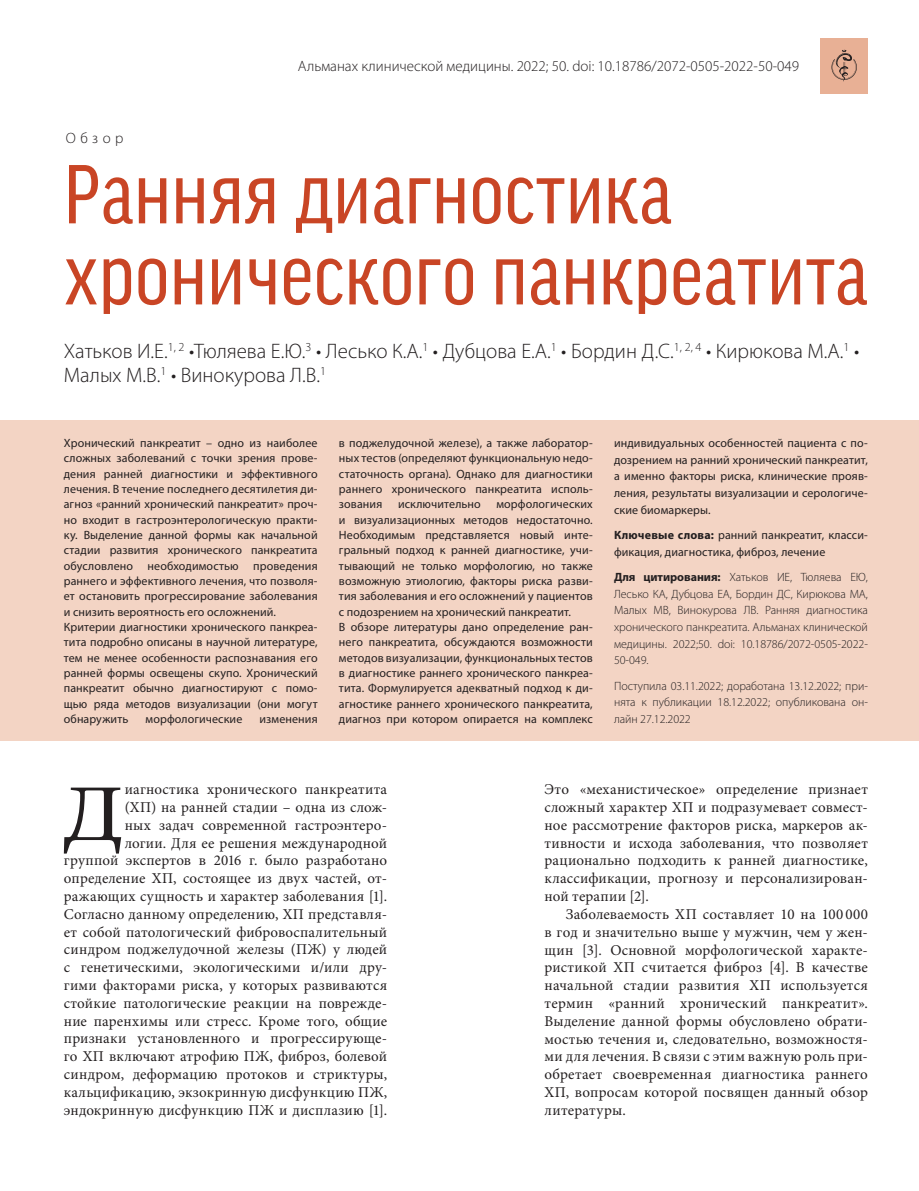
<style>
.page{position:relative;width:919px;height:1191px;background:#fff}
.page>*{position:absolute;margin:0;border:0;box-sizing:border-box;transform-origin:0 0}
.t1{font:condensed 89.25px/81px "Good Headline Pro";letter-spacing:.005em;color:#c94525}
.t2{font:80.7px "Minion Pro";color:#231f20;scale:1.2 1}
.t3{font:300 21px/24px "Myriad Pro";color:#231f20}
.t4{font:15px/17.9px "Minion Pro";letter-spacing:.015em;color:#231f20;text-align:justify}
.t5{font:300 15px "Myriad Pro";color:#231f20}
.t6{font:12px/15.3px "Myriad Pro";letter-spacing:.01em;color:#231f20}
.t7{font:300 12px/16.6px "Myriad Pro";letter-spacing:-.005em;color:#231f20;text-align:justify}
.s1{font-weight:700}
</style>
<div class="page">
<div style="left:0;top:420px;width:918px;height:320px;background:#f3d4c4"></div>
<div style="left:820px;top:38px;width:47px;height:55px;background:#e8b095"></div>
<svg style="left:831px;top:50px;width:25px;height:32px"></svg>
<p class="t5" style="left:66px;top:129px;width:59px">Обзор</p>
<p class="t5" style="left:298px;top:57px;width:502px">Альманах клинической медицины. 2022; 50. doi: 10.18786/2072-0505-2022-50-049</p>
<h1 class="t1" style="left:64px;top:154px;width:805px">Ранняя диагностика хронического панкреатита</h1>
<h3 class="t3" style="left:64px;top:339px;width:797px">Хатьков И.Е.<sup>1,</sup> <sup>2</sup> •Тюляева Е.Ю.<sup>3</sup> • Лесько К.А.<sup>1</sup> • Дубцова Е.А.<sup>1</sup> • Бордин Д.С.<sup>1,</sup> <sup>2,</sup> <sup>4</sup> • Кирюкова М.А.<sup>1</sup> •<br>Малых М.В.<sup>1</sup> • Винокурова Л.В.<sup>1</sup></h3>
<p class="t6" style="left:64px;top:435px;width:255px">Хронический панкреатит – одно из наиболее сложных заболеваний с точки зрения прове&shy;дения ранней диагностики и эффективного лечения. В течение последнего десятилетия ди&shy;агноз «ранний хронический панкреатит» проч&shy;но входит в гастроэнтерологическую практи&shy;ку. Выделение данной формы как начальной стадии развития хронического панкреатита обусловлено необходимостью проведения раннего и эффективного лечения, что позволя&shy;ет остановить прогрессирование заболевания и снизить вероятность его осложнений.<br>Критерии диагностики хронического панкреа&shy;тита подробно описаны в научной литературе, тем не менее особенности распознавания его ранней формы освещены скупо. Хронический панкреатит обычно диагностируют с помо&shy;щью ряда методов визуализации (они могут обнаружить</p>
<p class="t6" style="left:145px;top:711px;width:98px">морфологические</p>
<p class="t6" style="left:259px;top:711px;width:60px">изменения</p>
<p class="t6" style="left:339px;top:435px;width:255px;text-align:justify">в поджелудочной железе), а также лаборатор&shy;ных тестов (определяют функциональную недо&shy;статочность органа). Однако для диагностики раннего хронического панкреатита исполь&shy;зования</p>
<p class="t6" style="left:339px;top:496px;width:255px;text-indent:157px">морфологических и визуализационных методов недостаточно.<br>Необходимым представляется новый инте&shy;гральный подход к ранней диагностике, учи&shy;тывающий не только морфологию, но также возможную этиологию, факторы риска разви&shy;тия заболевания и его осложнений у пациентов с подозрением на хронический панкреатит.<br>В обзоре литературы дано определение ран&shy;него панкреатита, обсуждаются возможности методов визуализации, функциональных тестов в диагностике раннего хронического панкреа&shy;тита. Формулируется адекватный подход к ди&shy;агностике раннего хронического панкреатита, диагноз при котором опирается на комплекс</p>
<p class="t6" style="left:398px;top:496px;width:84px">исключительно</p>
<p class="t6" style="left:614px;top:434px;width:255px;line-height:16.6px;text-align:justify">индивидуальных особенностей пациента с по&shy;дозрением на ранний хронический панкреатит, а именно факторы риска, клинические прояв&shy;ления, результаты визуализации и серологиче&shy;ские биомаркеры.</p>
<p class="t6" style="left:614px;top:526px;width:255px;line-height:16.6px"><span class="s1">Ключевые слова:</span> ранний панкреатит, класси&shy;фикация, диагностика, фиброз, лечение</p>
<p class="t7" style="left:614px;top:568px;width:255px"><span class="s1">Для цитирования:</span> Хатьков ИЕ, Тюляева ЕЮ, Лесько КА, Дубцова ЕА, Бордин ДС, Кирюкова МА, Малых МВ, Винокурова ЛВ. Ранняя диагностика хронического панкреатита. Альманах клинической медицины. 2022;50. doi: 10.18786/2072-0505-2022- 50-049.</p>
<p class="t7" style="left:614px;top:677px;width:255px">Поступила 03.11.2022; доработана 13.12.2022; при&shy;нята к публикации 18.12.2022; опубликована он&shy;лайн 27.12.2022</p>
<p class="t4" style="left:64px;top:780px;width:325px;text-align:right">иагностика хронического панкреатита<br>(ХП) на ранней стадии – одна из слож-<br>ных задач современной гастроэнтеро-<br>логии. Для ее решения международной<br>группой экспертов в 2016 г. было разработано определение ХП, состоящее из двух частей, от&shy;ражающих сущность и характер заболевания [1].<br>Согласно данному определению, ХП представля&shy;ет собой патологический фибровоспалительный синдром поджелудочной железы (ПЖ) у людей с генетическими, экологическими и/или дру&shy;гими факторами риска, у которых развиваются стойкие патологические реакции на поврежде&shy;ние паренхимы или стресс. Кроме того, общие признаки установленного и прогрессирующе&shy;го ХП включают атрофию ПЖ, фиброз, болевой синдром, деформацию протоков и стриктуры, кальцификацию, экзокринную дисфункцию ПЖ, эндокринную дисфункцию ПЖ и дисплазию [1].</p>
<p class="t4" style="left:544px;top:780px;width:325px">Это «механистическое» определение признает сложный характер ХП и подразумевает совмест&shy;ное рассмотрение факторов риска, маркеров ак&shy;тивности и исхода заболевания, что позволяет рационально подходить к ранней диагностике, классификации, прогнозу и персонализирован&shy;ной терапии [2].</p>
<h2 class="t2" style="left:62px;top:760px;width:54px">Д</h2>
<p class="t4" style="left:544px;top:905px;width:325px;text-indent:21px">Заболеваемость ХП составляет 10 на 100 000 в год и значительно выше у мужчин, чем у жен&shy;щин [3]. Основной морфологической характе&shy;ристикой ХП считается фиброз [4]. В качестве начальной стадии развития ХП используется термин «ранний хронический панкреатит».<br>Выделение данной формы обусловлено обрати&shy;мостью течения и, следовательно, возможностя&shy;ми для лечения. В связи с этим важную роль при&shy;обретает своевременная диагностика раннего ХП, вопросам которой посвящен данный обзор литературы.</p>
</div>
